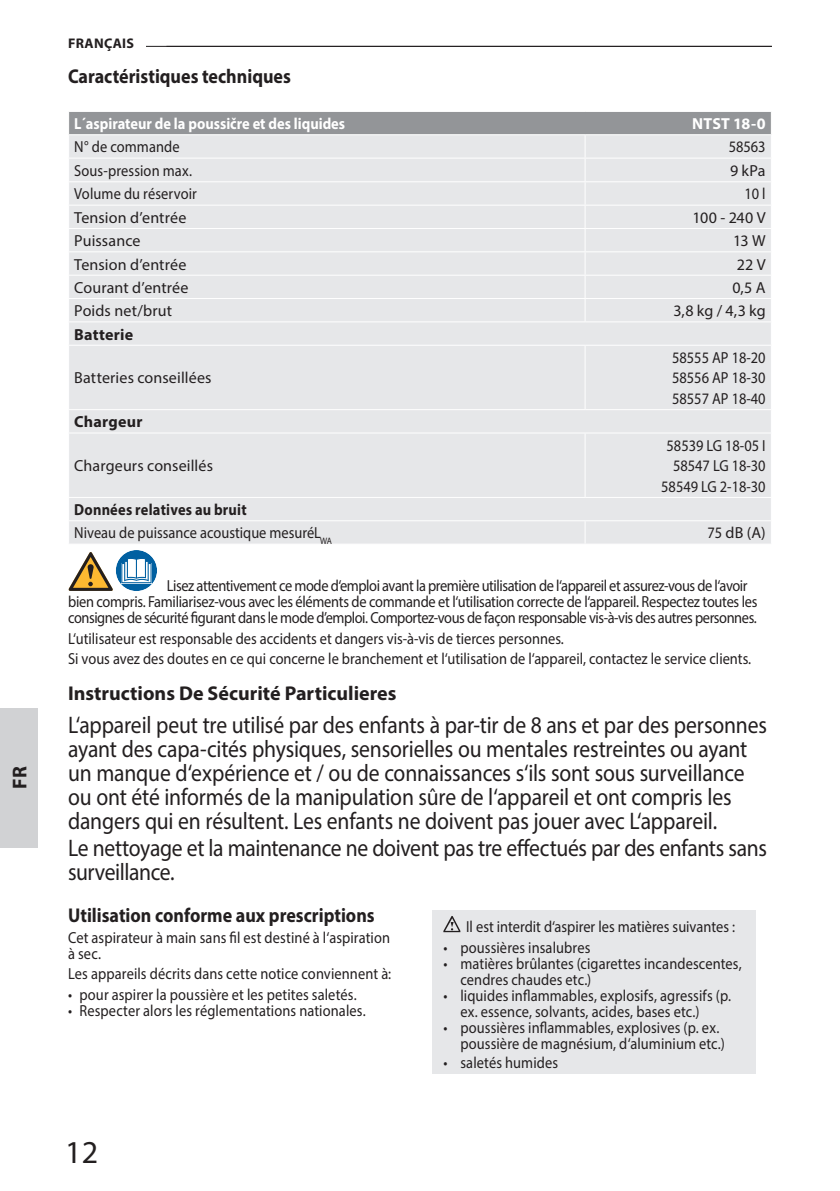
<style>
.page{position:relative;width:840px;height:1191px;background:#fff}
.page>*{position:absolute;margin:0;border:0;box-sizing:border-box;transform-origin:0 0}
.t1{font:32px "Myriad Pro";color:#231f20}
.t2{font:24px/24px "Myriad Pro";letter-spacing:-.01em;color:#231f20;scale:.9 1}
.t3{font:700 20px "Myriad Pro";color:#231f20;scale:.9 1}
.t4{font:700 20px "Myriad Pro";color:#231f20}
.t5{font:16px/20.6px "Myriad Pro";color:#231f20;scale:.9 1}
.t6{font:16px/16px "Myriad Pro";letter-spacing:-.03em;color:#231f20;scale:.9 1}
.t7{font:16px "Myriad Pro";color:#231f20}
.t8{font:700 16px "Myriad Pro";color:#fff;scale:.9 1}
.t9{font:700 16px "Myriad Pro";letter-spacing:.015em;color:#231f20}
.t10{font:700 16px "Myriad Pro";color:#fff}
.t11{font:700 14px "Myriad Pro";letter-spacing:.02em;color:#231f20}
.s1{font-weight:700}
</style>
<div class="page">
<hr style="left:68px;top:46px;width:703px;height:1px;background:#231f20">
<div style="left:0;top:708px;width:38px;height:138px;background:#d1d2d4"></div>
<div style="left:69px;top:346px;width:701px;height:197px;background:#e6e7e9"></div>
<svg style="left:69px;top:112px;width:702px;height:233px;background:#dfe0e2"></svg>
<hr style="left:584px;top:346px;width:1px;height:63px;background:#fff">
<hr style="left:68px;top:409px;width:516px;height:1px;background:#fff">
<hr style="left:584px;top:409px;width:187px;height:1px;background:#fff">
<svg style="left:770px;top:410px;width:1px;height:22px"></svg>
<hr style="left:68px;top:432px;width:516px;height:1px;background:#fff">
<hr style="left:584px;top:432px;width:187px;height:1px;background:#fff">
<hr style="left:584px;top:433px;width:1px;height:64px;background:#fff">
<hr style="left:68px;top:497px;width:516px;height:1px;background:#fff">
<hr style="left:584px;top:497px;width:187px;height:1px;background:#fff">
<hr style="left:68px;top:520px;width:516px;height:1px;background:#fff">
<hr style="left:584px;top:520px;width:187px;height:1px;background:#fff">
<svg style="left:584px;top:521px;width:1px;height:22px"></svg>
<svg style="left:770px;top:498px;width:1px;height:45px"></svg>
<div style="left:116px;top:550px;width:41px;height:41px;background:#0160a1;border-radius:50%"></div>
<svg style="left:121px;top:559px;width:30px;height:24px"></svg>
<svg style="left:69px;top:552px;width:44px;height:39px"></svg>
<div style="left:432px;top:910px;width:323px;height:163px;background:#e6e7e9"></div>
<svg style="left:443px;top:916px;width:17px;height:16px"></svg>
<div style="left:57px;top:26px;width:88px;height:36px;background:#fff"></div>
<p class="t4" style="left:7px;top:788px;width:24px;rotate:-90deg">FR</p>
<p class="t11" style="left:68px;top:34px;width:67px">FRANÇAIS</p>
<p class="t3" style="left:68px;top:63px;width:249px">Caractéristiques techniques</p>
<p class="t8" style="left:74px;top:113px;width:302px">L´aspirateur de la poussičre et des liquides</p>
<p class="t10" style="left:691px;top:113px;width:75px">NTST 18-0</p>
<p class="t5" style="left:74px;top:136px;width:119px">N° de commande</p>
<p class="t5" style="left:728px;top:136px;width:43px">58563</p>
<p class="t5" style="left:74px;top:160px;width:132px">Sous-pression max.</p>
<p class="t7" style="left:729px;top:161px;width:37px">9 kPa</p>
<p class="t5" style="left:74px;top:183px;width:138px">Volume du réservoir</p>
<p class="t5" style="left:744px;top:183px;width:25px">10 l</p>
<p class="t7" style="left:74px;top:208px;width:113px">Tension d’entrée</p>
<p class="t7" style="left:692px;top:208px;width:75px">100 - 240 V</p>
<p class="t7" style="left:74px;top:231px;width:68px">Puissance</p>
<p class="t7" style="left:732px;top:231px;width:34px">13 W</p>
<p class="t7" style="left:74px;top:254px;width:113px">Tension d’entrée</p>
<p class="t7" style="left:736px;top:254px;width:30px">22 V</p>
<p class="t7" style="left:74px;top:278px;width:116px">Courant d’entrée</p>
<p class="t7" style="left:732px;top:278px;width:35px">0,5 A</p>
<p class="t7" style="left:74px;top:301px;width:99px">Poids net/brut</p>
<p class="t7" style="left:673px;top:301px;width:94px">3,8 kg / 4,3 kg</p>
<p class="t9" style="left:74px;top:324px;width:60px">Batterie</p>
<p class="t7" style="left:74px;top:368px;width:139px">Batteries conseillées</p>
<p class="t5" style="left:671px;top:347px;width:105px;text-align:justify">58555 AP 18-20<br>58556 AP 18-30<br>58557 AP 18-40</p>
<p class="t9" style="left:74px;top:411px;width:70px">Chargeur</p>
<p class="t7" style="left:74px;top:456px;width:140px">Chargeurs conseillés</p>
<p class="t5" style="left:661px;top:435px;width:117px;text-align:right">58539 LG 18-05 I<br>58547 LG 18-30<br>58549 LG 2-18-30</p>
<p class="t5" style="left:74px;top:498px;width:288px;line-height:23.4px"><span class="s1">Données relatives au bruit<br></span>Niveau de puissance acoustique mesuréL<sub>WA</sub></p>
<p class="t5" style="left:707px;top:522px;width:66px">75 dB (A)</p>
<p class="t6" style="left:68px;top:577px;width:767px;text-indent:99px">Lisez attentivement ce mode d‘emploi avant la première utilisation de l‘appareil et assurez-vous de l‘avoir bien compris. Familiarisez-vous avec les éléments de commande et l‘utilisation correcte de l‘appareil. Respectez toutes les consignes de sécurité figurant dans le mode d’emploi. Comportez-vous de façon responsable vis-à-vis des autres personnes.</p>
<p class="t5" style="left:68px;top:628px;width:760px">L‘utilisateur est responsable des accidents et dangers vis-à-vis de tierces personnes.<br>Si vous avez des doutes en ce qui concerne le branchement et l‘utilisation de l‘appareil, contactez le service clients.</p>
<p class="t4" style="left:68px;top:680px;width:330px">Instructions De Sécurité Particulieres</p>
<p class="t2" style="left:68px;top:712px;width:777px">L‘appareil peut tre utilisé par des enfants à par-tir de 8 ans et par des personnes ayant des capa-cités physiques, sensorielles ou mentales restreintes ou ayant un manque d‘expérience et / ou de connaissances s‘ils sont sous surveillance ou ont été informés de la manipulation sûre de l‘appareil et ont compris les dangers qui en résultent. Les enfants ne doivent pas jouer avec L‘appareil.</p>
<h2 class="t2" style="left:68px;top:835px;width:777px">Le nettoyage et la maintenance ne doivent pas tre effectués par des enfants sans surveillance.</h2>
<p class="t3" style="left:68px;top:902px;width:342px">Utilisation conforme aux prescriptions</p>
<p class="t5" style="left:68px;top:929px;width:359px;line-height:16px">Cet aspirateur à main sans fil est destiné à l‘aspiration à sec.</p>
<p class="t5" style="left:68px;top:963px;width:360px">Les appareils décrits dans cette notice conviennent à:</p>
<p class="t5" style="left:68px;top:984px;width:322px">• pour aspirer la poussière et les petites saletés.</p>
<p class="t5" style="left:68px;top:1000px;width:332px">• Respecter alors les réglementations nationales.</p>
<p class="t5" style="left:466px;top:916px;width:300px">Il est interdit d‘aspirer les matières suivantes :</p>
<p class="t5" style="left:443px;top:936px;width:165px">• poussières insalubres</p>
<p class="t5" style="left:460px;top:955px;width:314px;line-height:16px;text-indent:-17px">• matières brûlantes (cigarettes incandescentes, cendres chaudes etc.)</p>
<p class="t5" style="left:460px;top:987px;width:302px;line-height:16px;text-indent:-17px">• liquides inflammables, explosifs, agressifs (p. ex. essence, solvants, acides, bases etc.)</p>
<p class="t5" style="left:460px;top:1019px;width:295px;line-height:16px;text-indent:-17px">• poussières inflammables, explosives (p. ex. poussière de magnésium, d‘aluminium etc.)</p>
<p class="t5" style="left:443px;top:1051px;width:129px">• saletés humides</p>
<h1 class="t1" style="left:65px;top:1132px;width:34px">12</h1>
</div>
